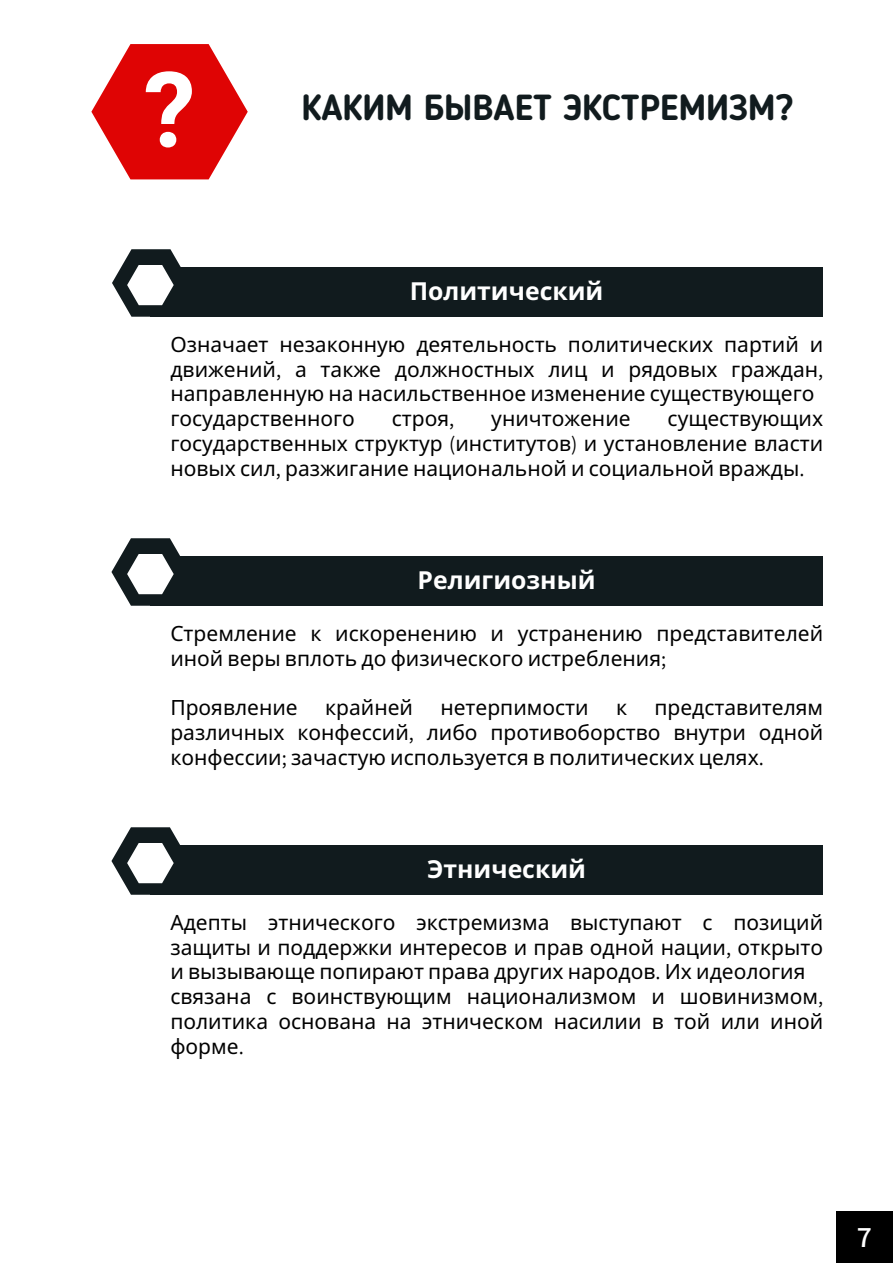
<style>
.page{position:relative;width:893px;height:1264px;background:#fff}
.page>*{position:absolute;margin:0;border:0;box-sizing:border-box;transform-origin:0 0}
.t1{font:700 104.85px "Roboto";color:#fff}
.t2{font:700 36px "Blogger Sans";color:#111b1e}
.t3{font:600 30px "Assistant";color:#fff}
.t4{font:700 24.75px "Noto Sans";color:#fff}
.t5{font:21px/24.8px "Noto Sans";color:#000;text-align:justify}
.s1{font-family:"Assistant"}
</style>
<div class="page">
<div style="left:150px;top:267px;width:673px;height:50px;background:#111b1e"></div>
<svg style="left:112px;top:249px;width:69px;height:68px"></svg>
<div style="left:836px;top:1210px;width:56px;height:52px;background:#000"></div>
<svg style="left:91px;top:44px;width:157px;height:135px"></svg>
<div style="left:150px;top:556px;width:673px;height:49px;background:#111b1e"></div>
<svg style="left:111px;top:538px;width:69px;height:67px"></svg>
<div style="left:150px;top:845px;width:673px;height:49px;background:#111b1e"></div>
<svg style="left:111px;top:827px;width:69px;height:67px"></svg>
<p class="t1" style="left:143px;top:50px;width:54px">?</p>
<p class="t2" style="left:301px;top:93px;width:493px">КАКИМ БЫВАЕТ ЭКСТРЕМИЗМ?</p>
<p class="t4" style="left:409px;top:273px;width:195px">Политический</p>
<p class="t5" style="left:170px;top:331px;width:654px">Означает незаконную деятельность политических партий и движений<span class="s1">,</span> а также должностных лиц и рядовых граждан<span class="s1">, </span>направленную на насильственное изменение существующего</p>
<p class="t5" style="left:170px;top:405px;width:186px">государственного</p>
<p class="t5" style="left:392px;top:405px;width:64px">строя<span class="s1">,</span></p>
<p class="t5" style="left:491px;top:405px;width:141px">уничтожение</p>
<p class="t5" style="left:170px;top:405px;width:654px;text-indent:497px">существующих государственных структур <span class="s1">(</span>институтов<span class="s1">)</span> и установление власти новых сил<span class="s1">,</span> разжигание национальной и социальной вражды<span class="s1">.</span></p>
<p class="t4" style="left:417px;top:562px;width:179px">Религиозный</p>
<p class="t5" style="left:170px;top:620px;width:654px">Стремление к искоренению и устранению представителей иной веры вплоть до физического истребления<span class="s1">;</span></p>
<p class="t5" style="left:170px;top:694px;width:129px">Проявление</p>
<p class="t5" style="left:325px;top:694px;width:89px">крайней</p>
<p class="t5" style="left:440px;top:694px;width:150px">нетерпимости</p>
<p class="t5" style="left:616px;top:694px;width:13px">к</p>
<p class="t5" style="left:170px;top:694px;width:654px;text-indent:484px">представителям различных конфессий<span class="s1">,</span> либо противоборство внутри одной конфессии<span class="s1">;</span> зачастую используется в политических целях<span class="s1">.</span></p>
<p class="t4" style="left:427px;top:851px;width:160px">Этнический</p>
<p class="t5" style="left:170px;top:909px;width:654px">Адепты этнического экстремизма выступают с позиций защиты и поддержки интересов и прав одной нации<span class="s1">,</span> открыто и вызывающе попирают права других народов<span class="s1">.</span> Их идеология</p>
<p class="t5" style="left:170px;top:983px;width:654px">связана с воинствующим национализмом и шовинизмом<span class="s1">, </span>политика основана на этническом насилии в той или иной форме<span class="s1">.</span></p>
<p class="t3" style="left:856px;top:1215px;width:17px">7</p>
</div>
